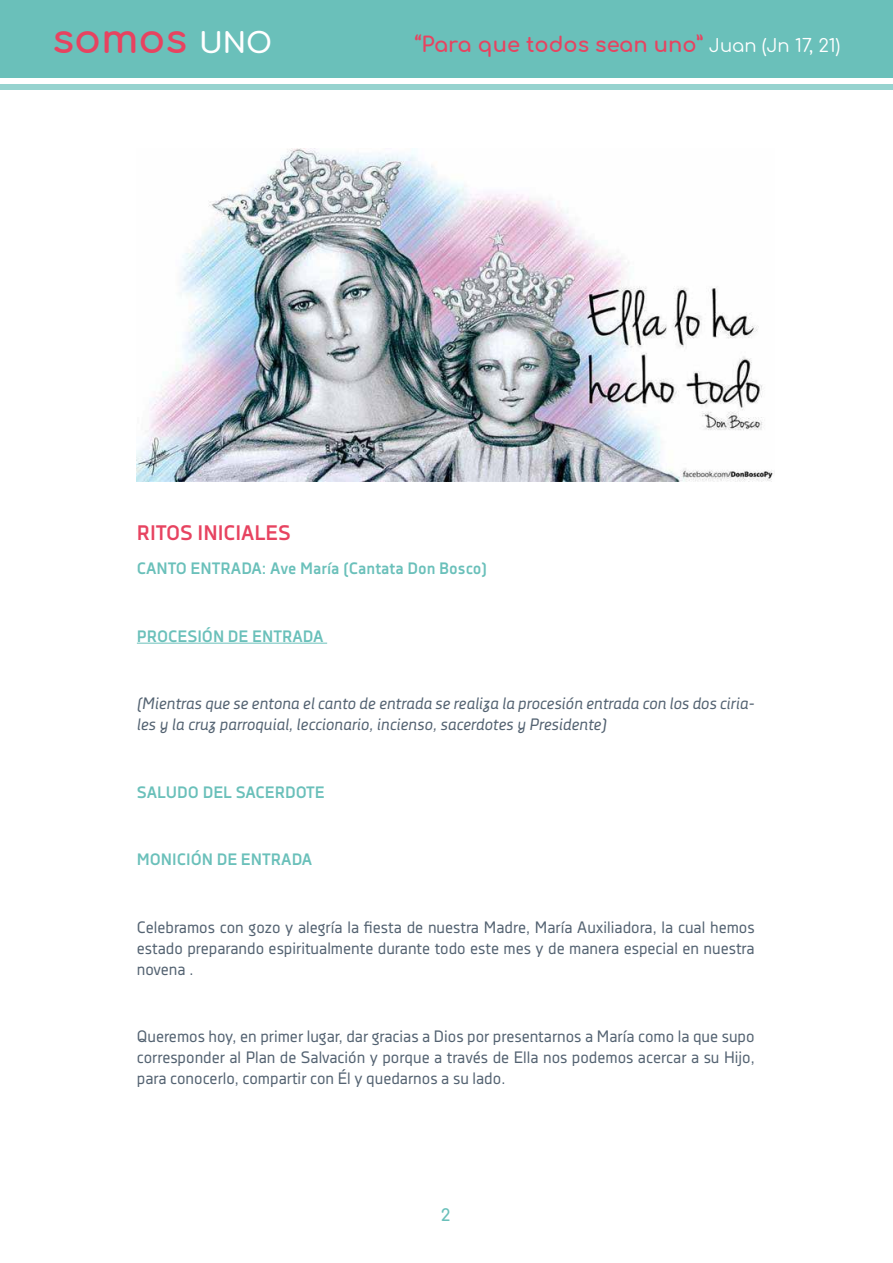
<style>
.page{position:relative;width:893px;height:1263px;background:#fff}
.page>*{position:absolute;margin:0;border:0;box-sizing:border-box;transform-origin:0 0}
.t1{font:700 40.05px "Comfortaa";color:#e74360}
.t2{font:700 21px "Comfortaa";color:#e74360}
.t3{font:700 21px "Decima Nova Pro";color:#e74360}
.t4{font:16.5px/21px "Decima Nova Pro";color:#536271;text-align:justify}
.t5{font:italic 16.5px/21px "Decima Nova Pro";color:#536271}
.t6{font:700 16.5px "Decima Nova Pro";color:#6ac0ba}
.t7{font:700 16.5px "Comfortaa";color:#6ac0ba}
.s1{font-size:28.2px;color:#fff}
.s2{font-weight:400;font-size:18px;color:#fff}
</style>
<div class="page">
<div style="left:0;top:0;width:893px;height:77px;background:#6ac0ba"></div>
<div style="left:0;top:84px;width:893px;height:6px;background:#96d3cf"></div>
<hr style="left:137px;top:643px;width:190px;height:1px;background:#6ac0ba">
<img style="left:137px;top:149px;width:638px;height:333px">
<h1 class="t1" style="left:52px;top:1px;width:221px">somos <span class="s1">UNO</span></h1>
<p class="t2" style="left:415px;top:25px;width:427px">“Para que todos sean uno” <span class="s2">Juan (Jn 17, 21)</span></p>
<p class="t3" style="left:137px;top:521px;width:155px">RITOS INICIALES</p>
<p class="t6" style="left:137px;top:559px;width:352px">CANTO ENTRADA: Ave María (Cantata Don Bosco)</p>
<p class="t6" style="left:137px;top:626px;width:20px">Procesi</p>
<p class="t6" style="left:202px;top:626px;width:62px">ónde entrada</p>
<p class="t5" style="left:137px;top:693px;width:619px">(Mientras que se entona el canto de entrada se realiza la procesión entrada con los dos ciria&shy;les y la cruz parroquial, leccionario, incienso, sacerdotes y Presidente)</p>
<p class="t6" style="left:137px;top:782px;width:189px">SALUDO DEL SACERDOTE</p>
<p class="t6" style="left:137px;top:850px;width:177px">MONICIÓN DE ENTRADA</p>
<p class="t4" style="left:137px;top:916px;width:619px">Celebramos con gozo y alegría la fiesta de nuestra Madre, María Auxiliadora, la cual hemos estado preparando espiritualmente durante todo este mes y de manera especial en nuestra novena .</p>
<p class="t4" style="left:137px;top:1026px;width:619px">Queremos hoy, en primer lugar, dar gracias a Dios por presentarnos a María como la que supo corresponder al Plan de Salvación y porque a través de Ella nos podemos acercar a su Hijo, para conocerlo, compartir con Él y quedarnos a su lado.</p>
<p class="t7" style="left:441px;top:1200px;width:11px">2</p>
</div>
